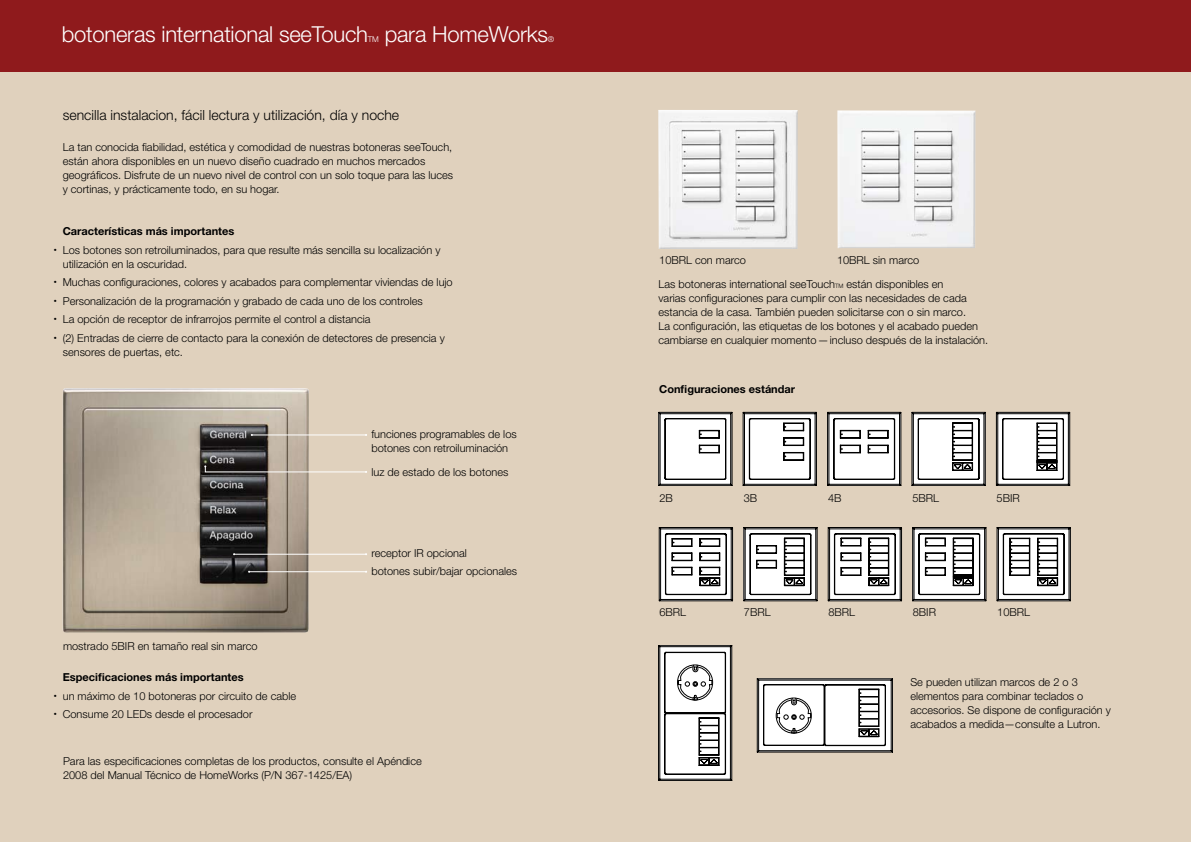
<style>
.page{position:relative;width:1191px;height:842px;background:#fff}
.page>*{position:absolute;margin:0;border:0;box-sizing:border-box;transform-origin:0 0}
.t1{font:300 22px "Helvetica Neue LT Std";letter-spacing:-.01em;color:#fff}
.t2{font:300 14px "Helvetica Neue LT Std";color:#000}
.t3{font:300 11px/14px "Helvetica Neue LT Std";color:#000}
.t4{font:700 11px "Helvetica Neue LT Std";color:#000}
.t5{font:300 8px "Helvetica Neue LT Std";color:#fff}
.s1{font-size:6px}
</style>
<div class="page">
<div style="left:0;top:62px;width:1191px;height:780px;background:#e0d1bd"></div>
<div style="left:0;top:0;width:1191px;height:72px;background:#8f1a1c"></div>
<img style="left:658px;top:110px;width:139px;height:139px">
<img style="left:837px;top:110px;width:138px;height:138px">
<svg style="left:658px;top:645px;width:234px;height:136px"></svg>
<img style="left:62px;top:388px;width:247px;height:245px">
<hr style="left:252px;top:435px;width:114px;height:1px;background:#fff">
<svg style="left:204px;top:465px;width:163px;height:8px"></svg>
<hr style="left:234px;top:554px;width:132px;height:1px;background:#fff">
<hr style="left:249px;top:571px;width:117px;height:1px;background:#fff">
<svg style="left:658px;top:412px;width:74px;height:74px;background:#cdcdcd"></svg>
<svg style="left:742px;top:412px;width:75px;height:74px;background:#c8c8c8"></svg>
<svg style="left:827px;top:412px;width:74px;height:74px;background:#c5c5c5"></svg>
<svg style="left:911px;top:412px;width:75px;height:74px;background:#bfbfbf"></svg>
<svg style="left:995px;top:412px;width:75px;height:74px;background:#c0bfbf"></svg>
<svg style="left:658px;top:527px;width:413px;height:74px;background:#b5b3b0"></svg>
<h1 class="t1" style="left:62px;top:21px;width:308px">botoneras international seeTouch</h1>
<p class="t5" style="left:368px;top:34px;width:13px">TM</p>
<h1 class="t1" style="left:385px;top:21px;width:165px">para HomeWorks</h1>
<p class="t5" style="left:548px;top:34px;width:8px">®</p>
<p class="t2" style="left:63px;top:106px;width:338px">sencilla instalacion, fácil lectura y utilización, día y noche</p>
<p class="t3" style="left:63px;top:140px;width:392px">La tan conocida fiabilidad, estética y comodidad de nuestras botoneras seeTouch, están ahora disponibles en un nuevo diseño cuadrado en muchos mercados geográficos. Disfrute de un nuevo nivel de control con un solo toque para las luces y cortinas, y prácticamente todo, en su hogar.</p>
<p class="t4" style="left:63px;top:225px;width:173px">Características más importantes</p>
<p class="t3" style="left:63px;top:243px;width:379px;text-indent:-9px"><sup>•</sup> Los botones son retroiluminados, para que resulte más sencilla su localización y utilización en la oscuridad.</p>
<p class="t3" style="left:54px;top:275px;width:400px"><sup>•</sup> Muchas configuraciones, colores y acabados para complementar viviendas de lujo</p>
<p class="t3" style="left:54px;top:294px;width:370px"><sup>•</sup> Personalización de la programación y grabado de cada uno de los controles</p>
<p class="t3" style="left:54px;top:312px;width:318px"><sup>•</sup> La opción de receptor de infrarrojos permite el control a distancia</p>
<p class="t3" style="left:63px;top:331px;width:383px;text-indent:-9px"><sup>•</sup> (2) Entradas de cierre de contacto para la conexión de detectores de presencia y sensores de puertas, etc.</p>
<p class="t3" style="left:371px;top:427px;width:147px">funciones programables de los botones con retroiluminación</p>
<p class="t3" style="left:371px;top:464px;width:138px">luz de estado de los botones</p>
<p class="t3" style="left:63px;top:639px;width:196px">mostrado 5BIR en tamaño real sin marco</p>
<p class="t4" style="left:63px;top:670px;width:182px">Especificaciones más importantes</p>
<p class="t3" style="left:54px;top:688px;width:244px"><sup>•</sup> un máximo de 10 botoneras por circuito de cable</p>
<p class="t3" style="left:54px;top:707px;width:200px"><sup>•</sup> Consume 20 LEDs desde el procesador</p>
<p class="t3" style="left:371px;top:544px;width:147px;line-height:17.9px">receptor IR opcional<br>botones subir/bajar opcionales</p>
<p class="t3" style="left:63px;top:754px;width:360px">Para las especificaciones completas de los productos, consulte el Apéndice<br>2008 del Manual Técnico de HomeWorks (P/N 367-1425/EA)</p>
<p class="t3" style="left:659px;top:253px;width:88px">10BRL con marco</p>
<p class="t3" style="left:837px;top:253px;width:84px">10BRL sin marco</p>
<p class="t3" style="left:658px;top:277px;width:331px">Las botoneras international seeTouch<span class="s1">TM</span> están disponibles en<br>varias configuraciones para cumplir con las necesidades de cada estancia de la casa. También pueden solicitarse con o sin marco.<br>La configuración, las etiquetas de los botones y el acabado pueden cambiarse en cualquier momento—incluso después de la instalación.</p>
<p class="t4" style="left:659px;top:383px;width:137px">Configuraciones estándar</p>
<p class="t3" style="left:659px;top:491px;width:15px">2B</p>
<p class="t3" style="left:744px;top:491px;width:15px">3B</p>
<p class="t3" style="left:828px;top:491px;width:15px">4B</p>
<p class="t3" style="left:912px;top:491px;width:28px">5BRL</p>
<p class="t3" style="left:996px;top:491px;width:25px">5BIR</p>
<p class="t3" style="left:659px;top:605px;width:28px">6BRL</p>
<p class="t3" style="left:744px;top:605px;width:28px">7BRL</p>
<p class="t3" style="left:828px;top:605px;width:28px">8BRL</p>
<p class="t3" style="left:912px;top:605px;width:25px">8BIR</p>
<p class="t3" style="left:997px;top:605px;width:34px">10BRL</p>
<p class="t3" style="left:910px;top:675px;width:202px">Se pueden utilizan marcos de 2 o 3 elementos para combinar teclados o accesorios. Se dispone de configuración y acabados a medida—consulte a Lutron.</p>
</div>
